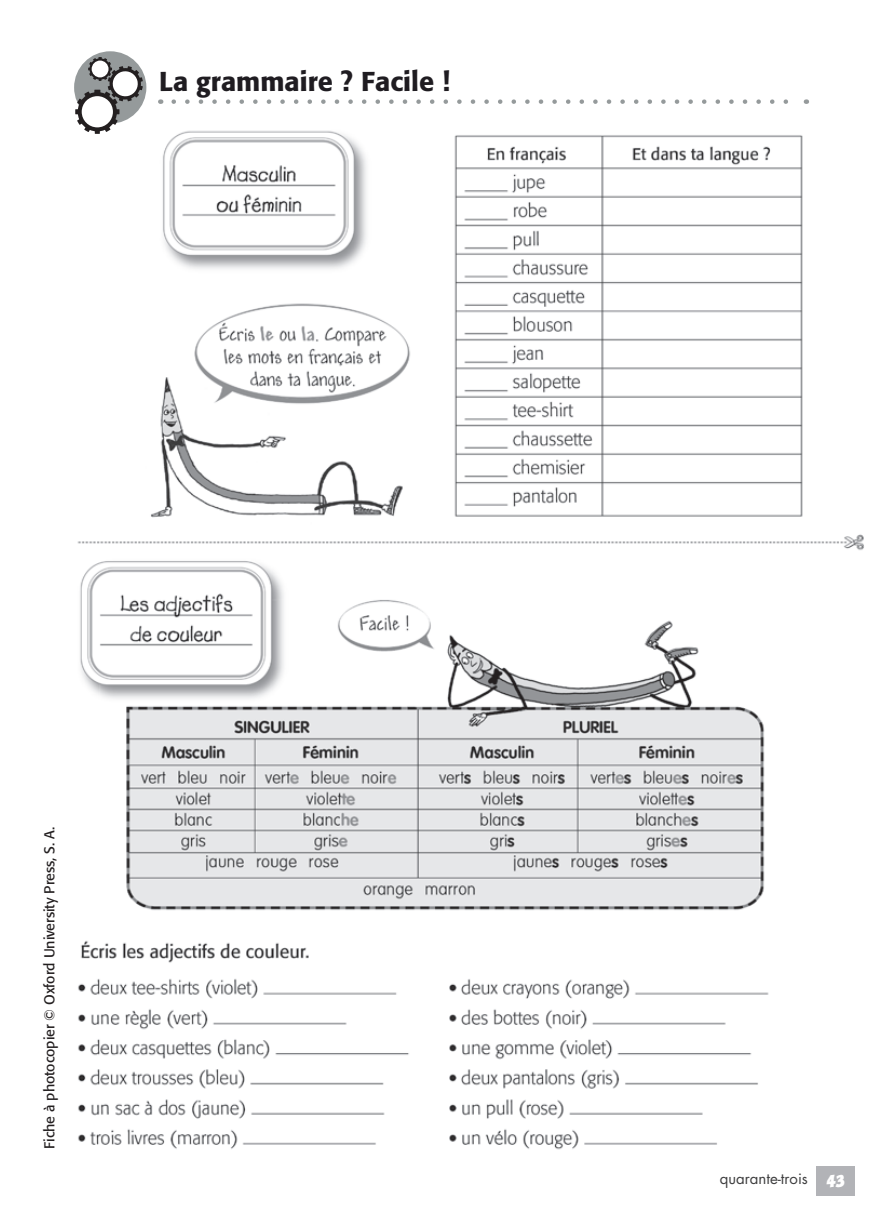
<style>
.page{position:relative;width:893px;height:1221px;background:#fff}
.page>*{position:absolute;margin:0;border:0;box-sizing:border-box;transform-origin:0 0}
.t1{font:500 27px "Formata";color:#1f1c21}
.t2{font:15px "Futura Std";color:#3e3e3f}
.t3{font:15px "Balder LT";color:#fff}
.t4{font:14.25px "Formata Regular 4";letter-spacing:-.005em;color:#231f20}
</style>
<div class="page">
<img style="left:77px;top:130px;width:787px;height:1020px">
<div style="left:816px;top:1165px;width:39px;height:30px;background:#b2b3b7"></div>
<svg style="left:174px;top:99px;width:614px;height:5px"></svg>
<div style="left:74px;top:51px;width:72px;height:73px;background:#959a9b;border-radius:50%"></div>
<svg style="left:75px;top:57px;width:68px;height:77px"></svg>
<p class="t1" style="left:159px;top:65px;width:292px">La grammaire ? Facile !</p>
<p class="t4" style="left:41px;top:1148px;width:323px;rotate:-90deg">Fiche à photocopier © Oxford University Press, S. A.</p>
<p class="t2" style="left:720px;top:1169px;width:90px">quarante-trois</p>
<p class="t3" style="left:826px;top:1170px;width:20px">43</p>
</div>
